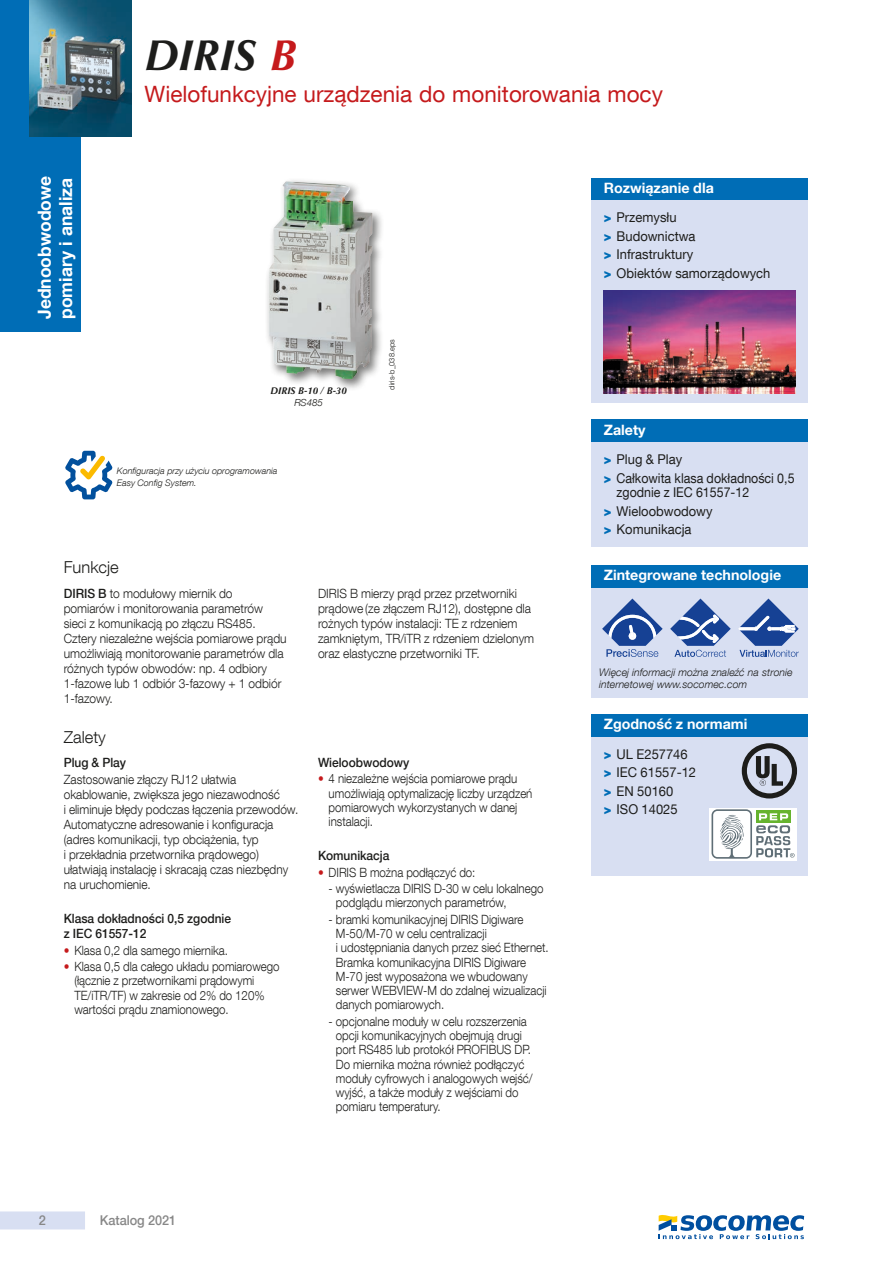
<style>
.page{position:relative;width:893px;height:1263px;background:#fff}
.page>*{position:absolute;margin:0;border:0;box-sizing:border-box;transform-origin:0 0}
.t1{font:italic 700 43.5px "Optima LT Std";color:#1d1d1b}
.t2{font:22.5px "Helvetica Neue LT Com";color:#c51a1c}
.t3{font:700 18px/21.6px "Helvetica Neue LT Com";color:#fff}
.t4{font:300 16.5px "Helvetica Neue LT Com";color:#1d1d1b}
.t5{font:700 14.25px "Helvetica Neue LT Com";color:#fff}
.t6{font:13.5px/18.5px "Helvetica Neue LT Com";color:#1d1d1b;scale:.96 1}
.t7{font:13.5px/18.5px "Helvetica Neue LT Com";color:#1d1d1b;scale:.92 1}
.t8{font:500 13.5px "Helvetica Neue LT Com";letter-spacing:-.005em;color:#878787;scale:.94 1}
.t9{font:300 12.75px/14.2px "Helvetica Neue LT Com";letter-spacing:-.005em;color:#1d1d1b;scale:.9 1}
.t10{font:300 12.75px/15px "Helvetica Neue LT Com";letter-spacing:-.005em;color:#1d1d1b;scale:.94 1}
.t11{font:300 12.75px/15px "Helvetica Neue LT Com";letter-spacing:-.005em;color:#1d1d1b;scale:.93 1}
.t12{font:500 12.75px/15px "Helvetica Neue LT Com";letter-spacing:-.005em;color:#1d1d1b;scale:.94 1}
.t13{font:italic 300 10.5px/12px "Helvetica Neue LT Com";color:#1d1d1b}
.t14{font:italic 700 9.75px "Optima LT Std";color:#1d1d1b}
.t15{font:italic 300 9.75px "Helvetica Neue LT Com";color:#1d1d1b}
.t16{font:italic 300 9px/12px "Helvetica Neue LT Com";color:#1d1d1b}
.t17{font:300 7.5px "Helvetica Neue LT Com";color:#1d1d1b}
.s1{color:#c51a1c}
.s2{font-family:"Helvetica Neue LT Com";font-weight:300}
.s3{font-weight:900;color:#006db6}
.s4{font-weight:500}
</style>
<div class="page">
<div style="left:0;top:1211px;width:85px;height:18px;background:#d8dff2"></div>
<div style="left:0;top:0;width:81px;height:332px;background:#006db6"></div>
<img style="left:30px;top:0;width:102px;height:136px">
<div style="left:591px;top:442px;width:217px;height:105px;background:#d8dff2"></div>
<div style="left:591px;top:420px;width:217px;height:22px;background:#006db6"></div>
<div style="left:591px;top:200px;width:217px;height:203px;background:#d8dff2"></div>
<div style="left:591px;top:179px;width:217px;height:21px;background:#006db6"></div>
<img style="left:603px;top:290px;width:193px;height:104px">
<div style="left:591px;top:736px;width:217px;height:139px;background:#d8dff2"></div>
<div style="left:591px;top:714px;width:217px;height:22px;background:#006db6"></div>
<div style="left:709px;top:808px;width:88px;height:52px;background:#fff"></div>
<svg style="left:711px;top:809px;width:84px;height:50px"></svg>
<svg style="left:742px;top:743px;width:55px;height:55px"></svg>
<div style="left:265px;top:178px;width:119px;height:213px;background:#1d1d1b;opacity:.6"></div>
<img style="left:268px;top:182px;width:104px;height:198px">
<div style="left:591px;top:587px;width:217px;height:110px;background:#d8dff2"></div>
<div style="left:591px;top:565px;width:217px;height:22px;background:#006db6"></div>
<svg style="left:602px;top:598px;width:61px;height:59px"></svg>
<svg style="left:670px;top:598px;width:61px;height:59px"></svg>
<svg style="left:738px;top:598px;width:61px;height:59px"></svg>
<svg style="left:65px;top:450px;width:48px;height:50px"></svg>
<svg style="left:659px;top:1215px;width:145px;height:24px"></svg>
<h3 class="t3" style="left:33px;top:319px;width:145px;rotate:-90deg">Jednoobwodowe pomiary i analiza</h3>
<h1 class="t1" style="left:145px;top:30px;width:153px">DIRIS <span class="s1">B</span></h1>
<h2 class="t2" style="left:145px;top:80px;width:520px">Wielofunkcyjne urządzenia do monitorowania mocy</h2>
<p class="t5" style="left:604px;top:179px;width:112px">Rozwiązanie dla</p>
<p class="t14" style="left:271px;top:385px;width:78px">DIRIS B-10 <span class="s2">/</span> B-30</p>
<p class="t15" style="left:294px;top:396px;width:30px">RS485</p>
<p class="t16" style="left:117px;top:465px;width:162px">Konfiguracja przy użyciu oprogramowania<br>Easy Config System.</p>
<p class="t17" style="left:387px;top:390px;width:52px;rotate:-90deg">diris-b_038.eps</p>
<p class="t6" style="left:604px;top:208px;width:175px"><span class="s3">&gt;</span> Przemysłu<br><span class="s3">&gt;</span> Budownictwa<br><span class="s3">&gt;</span> Infrastruktury<br><span class="s3">&gt;</span> Obiektów samorządowych</p>
<p class="t5" style="left:604px;top:420px;width:43px">Zalety</p>
<p class="t6" style="left:604px;top:450px;width:200px"><span class="s3">&gt;</span> Plug &amp; Play<br><span class="s3">&gt;</span> Całkowita klasa dokładności 0,5</p>
<p class="t7" style="left:604px;top:483px;width:160px;text-indent:13px">zgodnie z IEC 61557-12 <span class="s3">&gt;</span> Wieloobwodowy<br><span class="s3">&gt;</span> Komunikacja</p>
<p class="t4" style="left:64px;top:557px;width:57px">Funkcje</p>
<p class="t10" style="left:64px;top:586px;width:239px"><span class="s4">DIRIS B</span> to modułowy miernik do pomiarów i monitorowania parametrów sieci z komunikacją po złączu RS485.<br>Cztery niezależne wejścia pomiarowe prądu umożliwiają monitorowanie parametrów dla różnych typów obwodów: np. 4 odbiory 1-fazowe lub 1 odbiór 3-fazowy + 1 odbiór 1-fazowy.</p>
<p class="t10" style="left:318px;top:586px;width:231px">DIRIS B mierzy prąd przez przetworniki prądowe (ze złączem RJ12), dostępne dla rożnych typów instalacji: TE z rdzeniem zamkniętym, TR/iTR z rdzeniem dzielonym oraz elastyczne przetworniki TF.</p>
<p class="t4" style="left:64px;top:727px;width:44px">Zalety</p>
<p class="t12" style="left:64px;top:755px;width:68px">Plug &amp; Play</p>
<p class="t11" style="left:64px;top:772px;width:254px">Zastosowanie złączy RJ12 ułatwia okablowanie, zwiększa jego niezawodność<br>i eliminuje błędy podczas łączenia przewodów.<br>Automatyczne adresowanie i konfiguracja (adres komunikacji, typ obciążenia, typ<br>i przekładnia przetwornika prądowego) ułatwiają instalację i skracają czas niezbędny na uruchomienie.</p>
<p class="t12" style="left:64px;top:911px;width:179px">Klasa dokładności 0,5 zgodnie z IEC 61557-12</p>
<p class="t9" style="left:64px;top:943px;width:184px"><span class="s1">•</span> Klasa 0,2 dla samego miernika.</p>
<p class="t9" style="left:74px;top:959px;width:229px;text-indent:-11px"><span class="s1">•</span> Klasa 0,5 dla całego układu pomiarowego (łącznie z przetwornikami prądowymi TE/iTR/TF) w zakresie od 2% do 120% wartości prądu znamionowego.</p>
<p class="t12" style="left:318px;top:755px;width:99px">Wieloobwodowy</p>
<p class="t9" style="left:329px;top:771px;width:228px;text-indent:-11px"><span class="s1">•</span> 4 niezależne wejścia pomiarowe prądu umożliwiają optymalizację liczby urządzeń pomiarowych wykorzystanych w danej instalacji.</p>
<p class="t12" style="left:318px;top:848px;width:77px">Komunikacja</p>
<p class="t9" style="left:318px;top:865px;width:176px"><span class="s1">•</span> DIRIS B można podłączyć do:</p>
<p class="t9" style="left:336px;top:881px;width:232px;text-indent:-7px">- wyświetlacza DIRIS D-30 w celu lokalnego podglądu mierzonych parametrów,</p>
<p class="t9" style="left:336px;top:912px;width:238px;text-indent:-7px">- bramki komunikacyjnej DIRIS Digiware M-50/M-70 w celu centralizacji<br>i udostępniania danych przez sieć Ethernet.<br>Bramka komunikacyjna DIRIS Digiware M-70 jest wyposażona we wbudowany serwer WEBVIEW-M do zdalnej wizualizacji danych pomiarowych.</p>
<p class="t9" style="left:336px;top:1014px;width:220px;text-indent:-7px">- opcjonalne moduły w celu rozszerzenia opcji komunikacyjnych obejmują drugi port RS485 lub protokół PROFIBUS DP.<br>Do miernika można również podłączyć moduły cyfrowych i analogowych wejść/ wyjść, a także moduły z wejściami do pomiaru temperatury.</p>
<p class="t8" style="left:39px;top:1212px;width:9px">2</p>
<p class="t8" style="left:100px;top:1212px;width:83px">Katalog 2021</p>
<p class="t5" style="left:604px;top:565px;width:179px">Zintegrowane technologie</p>
<p class="t13" style="left:599px;top:666px;width:195px">Więcej informacji można znaleźć na stronie internetowej www.socomec.com</p>
<p class="t5" style="left:604px;top:715px;width:145px">Zgodność z normami</p>
<p class="t6" style="left:604px;top:744px;width:98px"><span class="s3">&gt;</span> UL E257746 <span class="s3">&gt;</span> IEC 61557-12 <span class="s3">&gt;</span> EN 50160<br><span class="s3">&gt;</span> ISO 14025</p>
</div>
